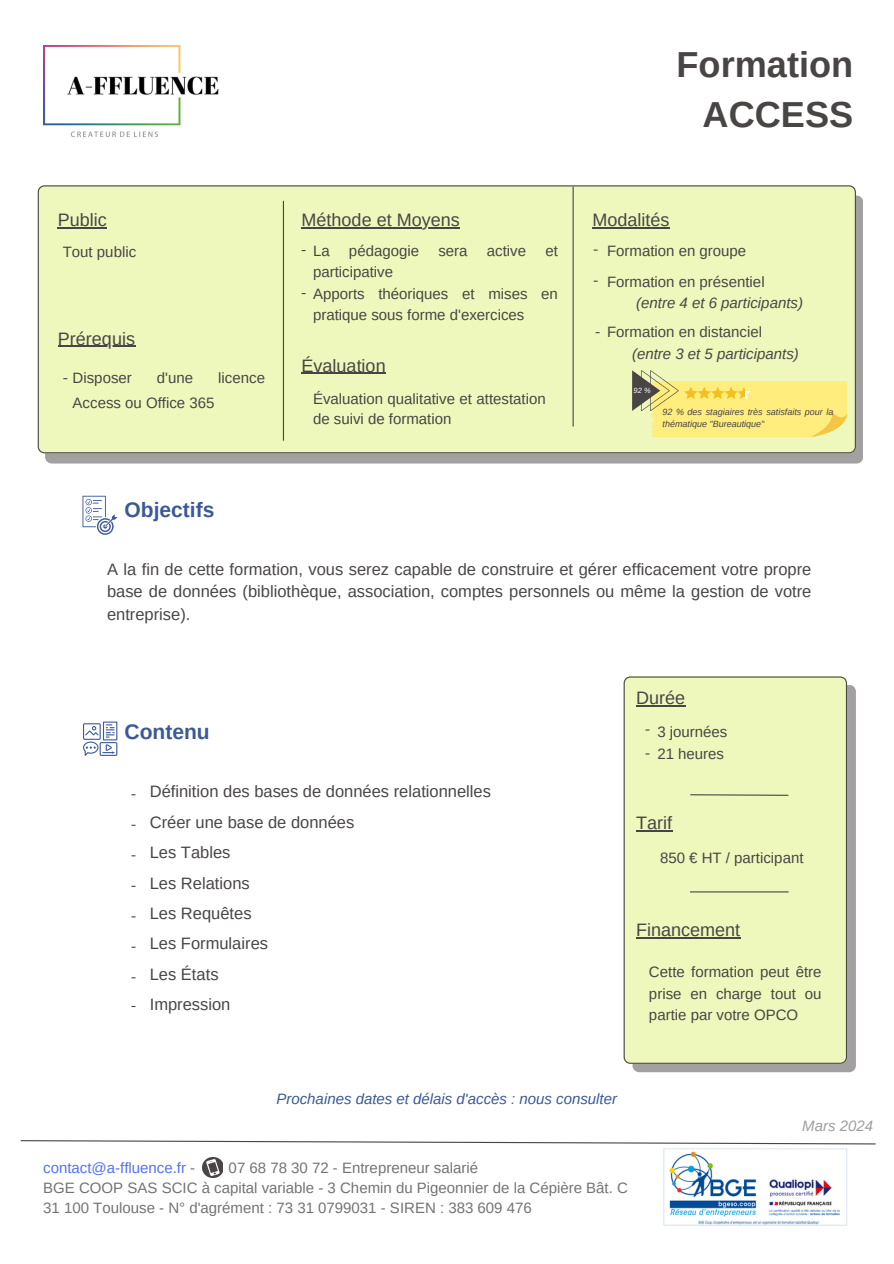
<style>
.page{position:relative;width:894px;height:1264px;background:#fff}
.page>*{position:absolute;margin:0;border:0;box-sizing:border-box;transform-origin:0 0}
.t1{font:700 36.15px/49.8px "Arimo";color:#494545;text-align:right}
.t2{font:700 21px "Arimo";color:#3b5998}
.t3{font:18px "Arimo";color:#494545}
.t4{font:16.5px/30.3px "Arimo";color:#494545}
.t5{font:15px/21.3px "Arimo";color:#494545}
.t6{font:15px/20.2px "Arimo";color:#737373}
.t7{font:italic 15px "Arimo";color:#494545}
.t8{font:italic 15px "Arimo";color:#3b5998}
.t9{font:15px "Arimo";color:#5271ff}
.t10{font:italic 15px "Arimo";color:#9f9d9e}
.t11{font:italic 9px/12px "Arimo";color:#494545}
.t12{font:italic 7.5px "Arimo";color:#fff}
.s1{color:#737373}
</style>
<div class="page">
<img style="left:43px;top:45px;width:176px;height:92px">
<svg style="left:45px;top:195px;width:817px;height:268px;background:#9e9d9b"></svg>
<div style="left:38px;top:185px;width:817px;height:268px;background:#eef8bc"></div>
<hr style="left:283px;top:201px;width:1px;height:239px;background:#494545">
<hr style="left:572px;top:187px;width:1px;height:239px;background:#494545">
<svg style="left:82px;top:496px;width:35px;height:39px"></svg>
<svg style="left:632px;top:685px;width:223px;height:387px;background:#999797"></svg>
<div style="left:623px;top:676px;width:223px;height:387px;background:#eef8bc"></div>
<svg style="left:20px;top:1140px;width:856px;height:5px"></svg>
<img style="left:203px;top:1157px;width:19px;height:20px">
<img style="left:663px;top:1148px;width:184px;height:77px">
<svg style="left:689px;top:793px;width:100px;height:3px"></svg>
<hr style="left:689px;top:891px;width:99px;height:1px;background:#494545">
<svg style="left:83px;top:721px;width:34px;height:35px"></svg>
<hr style="left:58px;top:346px;width:77px;height:1px;background:#494545">
<hr style="left:58px;top:227px;width:49px;height:2px;background:#494545">
<hr style="left:592px;top:227px;width:77px;height:2px;background:#494545">
<hr style="left:301px;top:227px;width:158px;height:2px;background:#494545">
<hr style="left:301px;top:373px;width:84px;height:1px;background:#494545">
<hr style="left:636px;top:705px;width:49px;height:1px;background:#494545">
<hr style="left:636px;top:830px;width:36px;height:1px;background:#494545">
<hr style="left:636px;top:937px;width:104px;height:1px;background:#494545">
<svg style="left:632px;top:370px;width:214px;height:67px;background:#f2e585"></svg>
<h4 class="t1" style="left:676px;top:40px;width:178px">Formation<br>ACCESS</h4>
<h4 class="t3" style="left:58px;top:210px;width:50px">Public</h4>
<h4 class="t3" style="left:301px;top:210px;width:160px">Méthode et Moyens</h4>
<h3 class="t3" style="left:592px;top:210px;width:79px">Modalités</h3>
<p class="t5" style="left:63px;top:241px;width:75px">Tout public</p>
<h4 class="t5" style="left:313px;top:240px;width:18px">La</h4>
<h4 class="t5" style="left:349px;top:240px;width:72px">pédagogie</h4>
<h4 class="t5" style="left:438px;top:240px;width:31px">sera</h4>
<h4 class="t5" style="left:486px;top:240px;width:41px">active</h4>
<h4 class="t5" style="left:545px;top:240px;width:14px">et</h4>
<h4 class="t5" style="left:313px;top:261px;width:82px">participative</h4>
<h3 class="t5" style="left:313px;top:283px;width:246px">Apports théoriques et mises en pratique sous forme d'exercices</h3>
<p class="t3" style="left:301px;top:355px;width:86px">Évaluation</p>
<h4 class="t5" style="left:313px;top:388px;width:234px;line-height:20.2px">Évaluation qualitative et attestation de suivi de formation</h4>
<h4 class="t5" style="left:607px;top:240px;width:141px">Formation en groupe</h4>
<p class="t5" style="left:607px;top:271px;width:159px">Formation en présentiel</p>
<h3 class="t7" style="left:636px;top:294px;width:168px">(entre 4 et 6 participants)</h3>
<p class="t5" style="left:607px;top:321px;width:157px">Formation en distanciel</p>
<h3 class="t7" style="left:632px;top:345px;width:168px">(entre 3 et 5 participants)</h3>
<h3 class="t3" style="left:58px;top:328px;width:79px">Prérequis</h3>
<h3 class="t5" style="left:73px;top:366px;width:61px">Disposer</h3>
<h3 class="t5" style="left:157px;top:366px;width:38px">d'une</h3>
<h3 class="t5" style="left:218px;top:366px;width:48px">licence</h3>
<h3 class="t5" style="left:73px;top:392px;width:143px">Access ou Office 365</h3>
<h4 class="t12" style="left:633px;top:386px;width:19px">92 %</h4>
<p class="t11" style="left:662px;top:406px;width:172px">92 % des stagiaires très satisfaits pour la thématique "Bureautique"</p>
<p class="t2" style="left:124px;top:498px;width:91px">Objectifs</p>
<p class="t4" style="left:107px;top:557px;width:705px;line-height:22.5px;text-align:justify">A la fin de cette formation, vous serez capable de construire et gérer efficacement votre propre base de données (bibliothèque, association, comptes personnels ou même la gestion de votre entreprise).</p>
<p class="t2" style="left:124px;top:720px;width:87px">Contenu</p>
<h5 class="t4" style="left:150px;top:776px;width:342px">Définition des bases de données relationnelles</h5>
<p class="t4" style="left:150px;top:807px;width:206px">Créer une base de données<br>Les Tables</p>
<h2 class="t4" style="left:150px;top:867px;width:101px">Les Relations</h2>
<h3 class="t4" style="left:150px;top:898px;width:120px">Les Requêtes<br>Les Formulaires</h3>
<p class="t4" style="left:150px;top:958px;width:82px">Les États<br>Impression</p>
<p class="t3" style="left:636px;top:688px;width:51px">Durée</p>
<p class="t5" style="left:657px;top:721px;width:72px">3 journées</p>
<p class="t5" style="left:657px;top:743px;width:68px">21 heures</p>
<p class="t3" style="left:636px;top:812px;width:37px">Tarif</p>
<p class="t5" style="left:660px;top:847px;width:145px">850 € HT / participant</p>
<p class="t3" style="left:636px;top:920px;width:106px">Financement</p>
<h3 class="t5" style="left:648px;top:961px;width:174px;text-align:justify">Cette formation peut être prise en charge tout ou partie par votre OPCO</h3>
<h2 class="t8" style="left:276px;top:1089px;width:342px">Prochaines dates et délais d'accès : nous consulter</h2>
<p class="t6" style="left:43px;top:1157px;width:586px;text-indent:185px">07 68 78 30 72 - Entrepreneur salarié<br>BGE COOP SAS SCIC à capital variable - 3 Chemin du Pigeonnier de la Cépière Bât. C<br>31 100 Toulouse - N° d'agrément : 73 31 0799031 - SIREN : 383 609 476</p>
<p class="t9" style="left:43px;top:1159px;width:153px">contact@a-ffluence.fr <span class="s1">-</span></p>
<p class="t10" style="left:802px;top:1117px;width:72px">Mars 2024</p>
</div>
